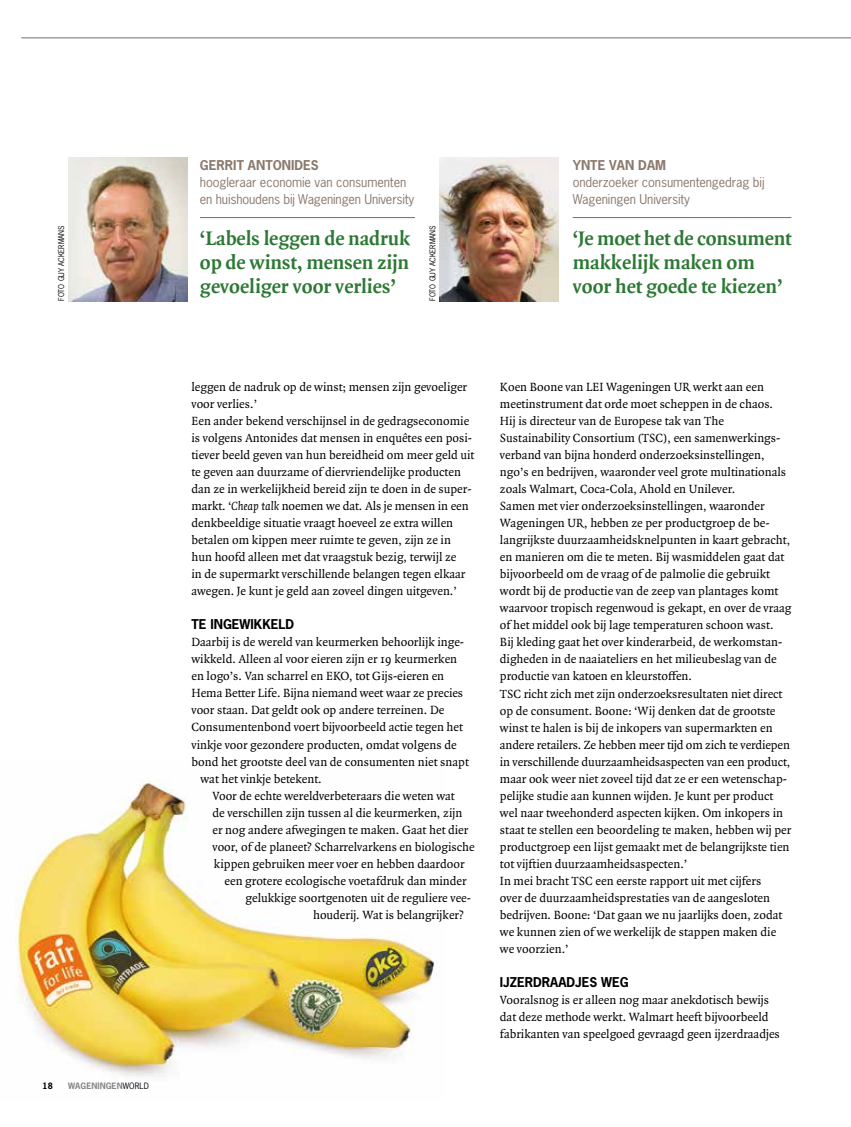
<style>
.page{position:relative;width:851px;height:1127px;background:#fff}
.page>*{position:absolute;margin:0;border:0;box-sizing:border-box;transform-origin:0 0}
.t1{font:700 21px/24px "Quadraat OT";color:#2c7834}
.t2{font:12.75px/17px "Quadraat OT";color:#000}
.t3{font:12.75px/17px "News Gothic Std";letter-spacing:-.01em;color:#8b7a6e}
.t4{font:700 12.75px "News Gothic Std";color:#000}
.t5{font:700 12.75px "News Gothic Std";color:#8b7a6e}
.t6{font:700 8.25px "News Gothic Std";letter-spacing:.01em;color:#878787}
.t7{font:700 8.25px "News Gothic Std";color:#000}
.t8{font:7.5px "News Gothic Std";color:#000}
.s1{font-weight:400;color:#000}
.s2{font-style:italic}
</style>
<div class="page">
<img style="left:15px;top:779px;width:422px;height:298px">
<img style="left:439px;top:158px;width:119px;height:143px">
<hr style="left:572px;top:217px;width:219px;height:1px;background:#706f6f">
<img style="left:68px;top:158px;width:119px;height:143px">
<hr style="left:200px;top:217px;width:215px;height:1px;background:#706f6f">
<svg style="left:21px;top:37px;width:829px;height:2px;background:#b6b6b6"></svg>
<p class="t5" style="left:200px;top:157px;width:120px">GERRIT ANTONIDES</p>
<p class="t3" style="left:200px;top:174px;width:216px">hoogleraar economie van consumenten en huishoudens bij Wageningen University</p>
<h1 class="t1" style="left:200px;top:226px;width:212px;text-align:justify">‘Labels leggen de nadruk op de winst, mensen zijn gevoeliger voor verlies’</h1>
<p class="t8" style="left:56px;top:301px;width:77px;rotate:-90deg">FOTO GUY ACKERMANS</p>
<p class="t8" style="left:428px;top:301px;width:77px;rotate:-90deg">FOTO GUY ACKERMANS</p>
<p class="t5" style="left:572px;top:157px;width:95px">YNTE VAN DAM</p>
<p class="t3" style="left:572px;top:174px;width:193px">onderzoeker consumentengedrag bij<br>Wageningen University</p>
<h1 class="t1" style="left:572px;top:226px;width:220px">‘Je moet het de consument makkelijk maken om voor het goede te kiezen’</h1>
<p class="t7" style="left:43px;top:1080px;width:12px">18</p>
<p class="t6" style="left:68px;top:1080px;width:82px">WAGENINGEN<span class="s1">WORLD</span></p>
<p class="t2" style="left:191px;top:379px;width:284px">leggen de nadruk op de winst; mensen zijn gevoeliger voor verlies.’<br>Een ander bekend verschijnsel in de gedragseconomie is volgens Antonides dat mensen in enquêtes een posi&shy;tiever beeld geven van hun bereidheid om meer geld uit te geven aan duurzame of diervriendelijke producten dan ze in werkelijkheid bereid zijn te doen in de super&shy;markt. ‘<span class="s2">Cheap talk</span> noemen we dat. Als je mensen in een denkbeeldige situatie vraagt hoeveel ze extra willen betalen om kippen meer ruimte te geven, zijn ze in hun hoofd alleen met dat vraagstuk bezig, terwijl ze<br>in de supermarkt verschillende belangen tegen elkaar awegen. Je kunt je geld aan zoveel dingen uitgeven.’</p>
<p class="t4" style="left:191px;top:616px;width:104px">TE INGEWIKKELD</p>
<p class="t2" style="left:191px;top:634px;width:273px">Daarbij is de wereld van keurmerken behoorlijk inge-</p>
<p class="t2" style="left:191px;top:651px;width:267px">wikkeld. Alleen al voor eieren zijn er 19 keurmerken</p>
<p class="t2" style="left:191px;top:668px;width:254px">en logo’s. Van scharrel en EKO, tot Gijs-eieren en</p>
<p class="t2" style="left:191px;top:685px;width:273px">Hema Better Life. Bijna niemand weet waar ze precies</p>
<p class="t2" style="left:191px;top:702px;width:254px">voor staan. Dat geldt ook op andere terreinen. De</p>
<p class="t2" style="left:191px;top:719px;width:273px">Consumentenbond voert bijvoorbeeld actie tegen het</p>
<p class="t2" style="left:191px;top:736px;width:266px">vinkje voor gezondere producten, omdat volgens de</p>
<p class="t2" style="left:191px;top:753px;width:279px">bond het grootste deel van de consumenten niet snapt</p>
<p class="t2" style="left:200px;top:770px;width:123px">wat het vinkje betekent.</p>
<p class="t2" style="left:212px;top:787px;width:244px">Voor de echte wereldverbeteraars die weten wat</p>
<p class="t2" style="left:212px;top:804px;width:251px">de verschillen zijn tussen al die keurmerken, zijn</p>
<p class="t2" style="left:212px;top:821px;width:257px">er nog andere afwegingen te maken. Gaat het dier</p>
<p class="t2" style="left:212px;top:838px;width:264px">voor, of de planeet? Scharrelvarkens en biologische</p>
<p class="t2" style="left:214px;top:855px;width:252px">kippen gebruiken meer voer en hebben daardoor</p>
<p class="t2" style="left:224px;top:872px;width:244px">een grotere ecologische voetafdruk dan minder</p>
<p class="t2" style="left:245px;top:889px;width:227px">gelukkige soortgenoten uit de reguliere vee-</p>
<p class="t2" style="left:313px;top:906px;width:152px">houderij. Wat is belangrijker?</p>
<p class="t2" style="left:500px;top:379px;width:293px">Koen Boone van LEI Wageningen UR werkt aan een meetinstrument dat orde moet scheppen in de chaos.<br>Hij is directeur van de Europese tak van The Sustainability Consortium (TSC), een samenwerkings&shy;verband van bijna honderd onderzoeksinstellingen, ngo’s en bedrijven, waaronder veel grote multinationals zoals Walmart, Coca-Cola, Ahold en Unilever.<br>Samen met vier onderzoeksinstellingen, waaronder Wageningen UR, hebben ze per productgroep de be&shy;langrijkste duurzaamheidsknelpunten in kaart gebracht, en manieren om die te meten. Bij wasmiddelen gaat dat bijvoorbeeld om de vraag of de palmolie die gebruikt wordt bij de productie van de zeep van plantages komt waarvoor tropisch regenwoud is gekapt, en over de vraag of het middel ook bij lage temperaturen schoon wast.<br>Bij kleding gaat het over kinderarbeid, de werkomstan&shy;digheden in de naaiateliers en het milieubeslag van de productie van katoen en kleurstoffen.<br>TSC richt zich met zijn onderzoeksresultaten niet direct op de consument. Boone: ‘Wij denken dat de grootste winst te halen is bij de inkopers van supermarkten en andere retailers. Ze hebben meer tijd om zich te verdiepen in verschillende duurzaamheidsaspecten van een product, maar ook weer niet zoveel tijd dat ze er een wetenschap&shy;pelijke studie aan kunnen wijden. Je kunt per product wel naar tweehonderd aspecten kijken. Om inkopers in staat te stellen een beoordeling te maken, hebben wij per productgroep een lijst gemaakt met de belangrijkste tien tot vijftien duurzaamheidsaspecten.’<br>In mei bracht TSC een eerste rapport uit met cijfers<br>over de duurzaamheidsprestaties van de aangesloten bedrijven. Boone: ‘Dat gaan we nu jaarlijks doen, zodat we kunnen zien of we werkelijk de stappen maken die we voorzien.’</p>
<p class="t4" style="left:500px;top:973px;width:130px">IJZERDRAADJES WEG</p>
<p class="t2" style="left:500px;top:991px;width:281px">Vooralsnog is er alleen nog maar anekdotisch bewijs dat deze methode werkt. Walmart heeft bijvoorbeeld fabrikanten van speelgoed gevraagd geen ijzerdraadjes</p>
</div>
